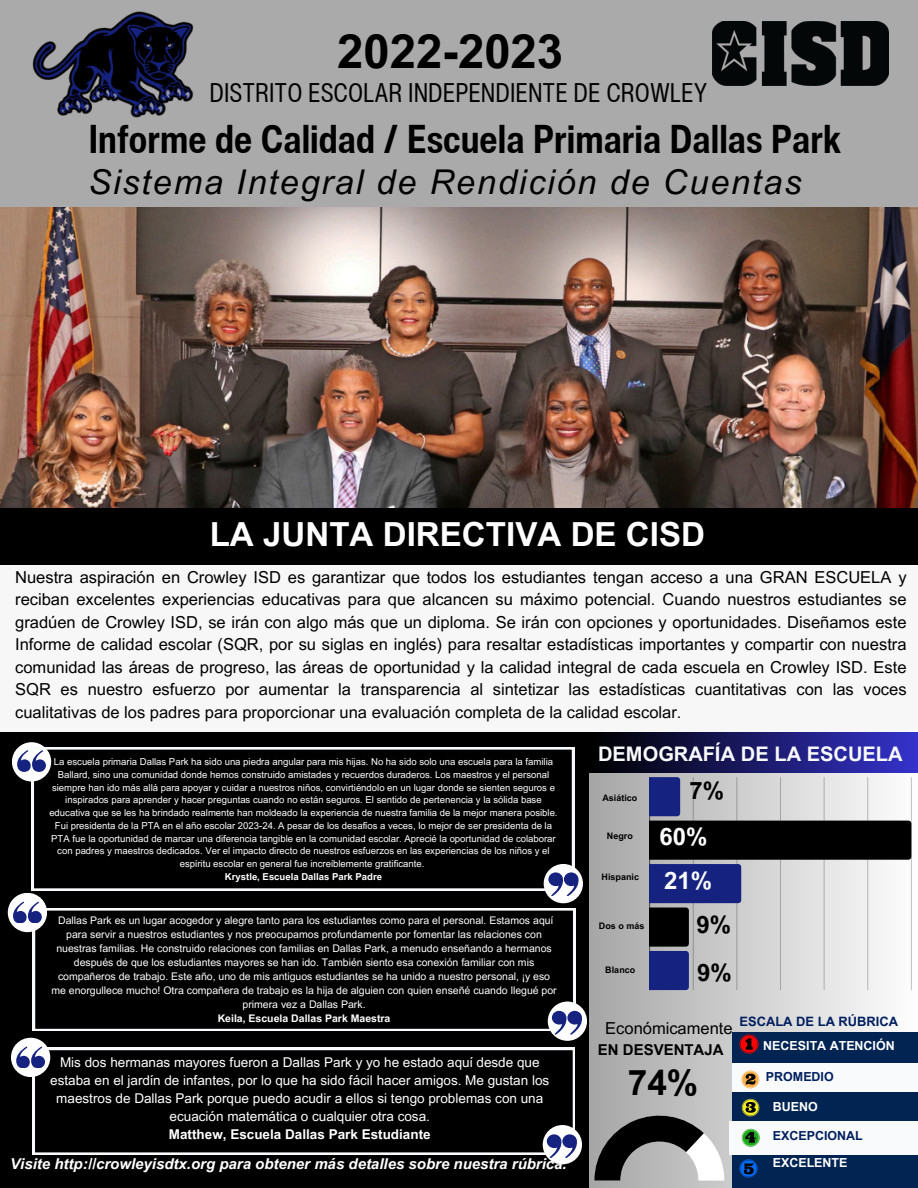
<style>
.page{position:relative;width:918px;height:1188px;background:#aaa}
.page>*{position:absolute;margin:0;border:0;box-sizing:border-box;transform-origin:0 0}
.t1{font:700 47.25px "Arial MT Pro";color:#000}
.t2{font:700 condensed 39.15px "Helvetica Now Text";color:#000}
.t3{font:700 35.25px "Arial MT Pro";color:#000}
.t4{font:italic 34.2px "Arial MT Pro";letter-spacing:.055em;color:#000}
.t5{font:700 33.15px "Arial MT Pro";color:#fff}
.t6{font:condensed 26.4px "Helvetica Now Text";color:#030202}
.t7{font:700 24px "Arial MT Pro";color:#000}
.t8{font:700 24px "Arial MT Pro";color:#fff}
.t9{font:700 24px "Arial MT Pro";color:#f9fafb}
.t10{font:700 20.1px "Arial MT Pro";color:#f9fafb}
.t11{font:16.5px/22.5px "Arial MT Pro";color:#000;text-align:justify}
.t12{font:italic 700 15px "Arial MT Pro";color:#fff}
.t13{font:700 15px "Arial MT Pro";color:#000}
.t14{font:13.5px/18px "Arial MT Pro";color:#fff;text-align:center}
.t15{font:700 13.5px "Arial MT Pro";color:#fff}
.t16{font:700 12.9px "Arial MT Pro";color:#001f5f}
.t17{font:700 12.45px "Arial MT Pro";color:#fff}
.t18{font:700 12.45px "Arial MT Pro";color:#001f5f}
.t19{font:10.5px/14px "Arial MT Pro";color:#fff;text-align:center}
.t20{font:700 10.5px "Arial MT Pro";color:#fff}
.t21{font:9.6px/12.8px "Arial MT Pro";color:#fff;text-align:center}
.t22{font:700 9.6px "Arial MT Pro";color:#fff}
.t23{font:700 9px "Arial MT Pro";color:#000}
</style>
<div class="page">
<img style="left:32px;top:11px;width:162px;height:107px">
<img style="left:713px;top:22px;width:175px;height:64px">
<div style="left:0;top:726px;width:590px;height:462px;background:#000"></div>
<div style="left:590px;top:732px;width:328px;height:456px;background:linear-gradient(to right,#a6a6a6,#fefefe)"></div>
<div style="left:590px;top:732px;width:328px;height:41px;background:linear-gradient(to right,#000,#3432cb)"></div>
<hr style="left:649px;top:777px;width:1px;height:213px;background:#000;opacity:.6">
<hr style="left:911px;top:777px;width:1px;height:213px;background:#000;opacity:.25">
<svg style="left:650px;top:777px;width:261px;height:213px;background:#9899a4"></svg>
<svg style="left:594px;top:1116px;width:130px;height:65px"></svg>
<div style="left:0;top:564px;width:918px;height:168px;background:#f7f7f7"></div>
<img style="left:0;top:207px;width:918px;height:301px">
<div style="left:0;top:508px;width:918px;height:56px;background:#000"></div>
<div style="left:732px;top:1032px;width:186px;height:156px;background:#012452"></div>
<div style="left:732px;top:1063px;width:186px;height:28px;background:#f9fafb"></div>
<div style="left:729px;top:1121px;width:189px;height:34px;background:#f9fafb"></div>
<svg style="left:740px;top:1035px;width:19px;height:19px"></svg>
<svg style="left:741px;top:1071px;width:18px;height:17px"></svg>
<svg style="left:742px;top:1099px;width:17px;height:17px"></svg>
<svg style="left:742px;top:1129px;width:18px;height:18px"></svg>
<svg style="left:739px;top:1159px;width:18px;height:18px"></svg>
<div style="left:12px;top:742px;width:39px;height:40px;background:#fefefe;border-radius:50%"></div>
<svg style="left:32px;top:747px;width:542px;height:143px"></svg>
<svg style="left:17px;top:750px;width:29px;height:21px"></svg>
<div style="left:544px;top:864px;width:39px;height:39px;background:#fefefe;border-radius:50%"></div>
<div style="left:548px;top:1002px;width:39px;height:39px;background:#fefefe;border-radius:50%"></div>
<svg style="left:33px;top:908px;width:542px;height:123px"></svg>
<svg style="left:552px;top:1011px;width:31px;height:23px"></svg>
<svg style="left:33px;top:1048px;width:542px;height:107px"></svg>
<div style="left:11px;top:1038px;width:39px;height:39px;background:#fefefe;border-radius:50%"></div>
<svg style="left:16px;top:1046px;width:29px;height:22px"></svg>
<div style="left:543px;top:1125px;width:39px;height:39px;background:#fefefe;border-radius:50%"></div>
<svg style="left:547px;top:1134px;width:31px;height:24px"></svg>
<svg style="left:548px;top:872px;width:32px;height:24px"></svg>
<div style="left:8px;top:893px;width:39px;height:39px;background:#fefefe;border-radius:50%"></div>
<svg style="left:13px;top:902px;width:29px;height:21px"></svg>
<h1 class="t1" style="left:337px;top:34px;width:228px">2022-2023</h1>
<h3 class="t6" style="left:210px;top:73px;width:499px">DISTRITO ESCOLAR INDEPENDIENTE DE CROWLEY</h3>
<h2 class="t2" style="left:89px;top:109px;width:754px">Informe de Calidad / Escuela Primaria Dallas Park</h2>
<h3 class="t4" style="left:88px;top:169px;width:715px">Sistema Integral de Rendición de Cuentas</h3>
<h3 class="t5" style="left:210px;top:522px;width:497px">LA JUNTA DIRECTIVA DE CISD</h3>
<p class="t11" style="left:15px;top:568px;width:893px">Nuestra aspiración en Crowley ISD es garantizar que todos los estudiantes tengan acceso a una GRAN ESCUELA y reciban excelentes experiencias educativas para que alcancen su máximo potencial. Cuando nuestros estudiantes se gradúen de Crowley ISD, se irán con algo más que un diploma. Se irán con opciones y oportunidades. Diseñamos este Informe de calidad escolar (SQR, por su siglas en inglés) para resaltar estadísticas importantes y compartir con nuestra comunidad las áreas de progreso, las áreas de oportunidad y la calidad integral de cada escuela en Crowley ISD. Este SQR es nuestro esfuerzo por aumentar la transparencia al sintetizar las estadísticas cuantitativas con las voces cualitativas de los padres para proporcionar una evaluación completa de la calidad escolar.</p>
<p class="t21" style="left:54px;top:757px;width:501px">La escuela primaria Dallas Park ha sido una piedra angular para mis hijas. No ha sido solo una escuela para la familia</p>
<p class="t21" style="left:49px;top:769px;width:510px">Ballard, sino una comunidad donde hemos construido amistades y recuerdos duraderos. Los maestros y el personal siempre han ido más allá para apoyar y cuidar a nuestros niños, convirtiéndolo en un lugar donde se sienten seguros e inspirados para aprender y hacer preguntas cuando no están seguros. El sentido de pertenencia y la sólida base educativa que se les ha brindado realmente han moldeado la experiencia de nuestra familia de la mejor manera posible.<br>Fui presidenta de la PTA en el año escolar 2023-24. A pesar de los desafíos a veces, lo mejor de ser presidenta de la PTA fue la oportunidad de marcar una diferencia tangible en la comunidad escolar. Aprecié la oportunidad de colaborar con padres y maestros dedicados. Ver el impacto directo de nuestros esfuerzos en las experiencias de los niños y el espíritu escolar en general fue increíblemente gratificante.</p>
<p class="t22" style="left:225px;top:873px;width:159px">Krystle, Escuela Dallas Park Padre</p>
<p class="t19" style="left:51px;top:915px;width:507px">Dallas Park es un lugar acogedor y alegre tanto para los estudiantes como para el personal. Estamos aquí para servir a nuestros estudiantes y nos preocupamos profundamente por fomentar las relaciones con nuestras familias. He construido relaciones con familias en Dallas Park, a menudo enseñando a hermanos después de que los estudiantes mayores se han ido. También siento esa conexión familiar con mis compañeros de trabajo. Este año, uno de mis antiguos estudiantes se ha unido a nuestro personal, ¡y eso me enorgullece mucho! Otra compañera de trabajo es la hija de alguien con quien enseñé cuando llegué por primera vez a Dallas Park.</p>
<p class="t20" style="left:218px;top:1015px;width:174px">Keila, Escuela Dallas Park Maestra</p>
<p class="t14" style="left:50px;top:1055px;width:501px">Mis dos hermanas mayores fueron a Dallas Park y yo he estado aquí desde que estaba en el jardín de infantes, por lo que ha sido fácil hacer amigos. Me gustan los maestros de Dallas Park porque puedo acudir a ellos si tengo problemas con una ecuación matemática o cualquier otra cosa.</p>
<h3 class="t15" style="left:169px;top:1129px;width:263px">Matthew, Escuela Dallas Park Estudiante</h3>
<h3 class="t12" style="left:10px;top:1158px;width:558px">Visite http://crowleyisdtx.org para obtener más detalles sobre nuestra rúbrica.</h3>
<h3 class="t10" style="left:598px;top:747px;width:306px">DEMOGRAFÍA DE LA ESCUELA</h3>
<p class="t23" style="left:602px;top:794px;width:37px">Asiático</p>
<p class="t23" style="left:607px;top:833px;width:28px">Negro</p>
<p class="t23" style="left:602px;top:874px;width:39px">Hispanic</p>
<p class="t23" style="left:599px;top:923px;width:47px">Dos o más</p>
<p class="t23" style="left:605px;top:966px;width:32px">Blanco</p>
<h3 class="t7" style="left:690px;top:782px;width:36px">7%</h3>
<h3 class="t8" style="left:659px;top:828px;width:50px">60%</h3>
<h3 class="t9" style="left:664px;top:872px;width:50px">21%</h3>
<h3 class="t7" style="left:697px;top:915px;width:36px">9%</h3>
<h3 class="t7" style="left:697px;top:964px;width:36px">9%</h3>
<h3 class="t11" style="left:605px;top:1019px;width:129px">Económicamente</h3>
<h3 class="t13" style="left:598px;top:1044px;width:127px">EN DESVENTAJA</h3>
<h3 class="t3" style="left:628px;top:1070px;width:72px">74%</h3>
<h3 class="t16" style="left:740px;top:1017px;width:160px">ESCALA DE LA RÚBRICA</h3>
<p class="t17" style="left:763px;top:1041px;width:133px">NECESITA ATENCIÓN</p>
<p class="t18" style="left:766px;top:1072px;width:69px">PROMEDIO</p>
<p class="t17" style="left:773px;top:1102px;width:46px">BUENO</p>
<p class="t18" style="left:773px;top:1131px;width:91px">EXCEPCIONAL</p>
<p class="t17" style="left:773px;top:1158px;width:76px">EXCELENTE</p>
</div>
